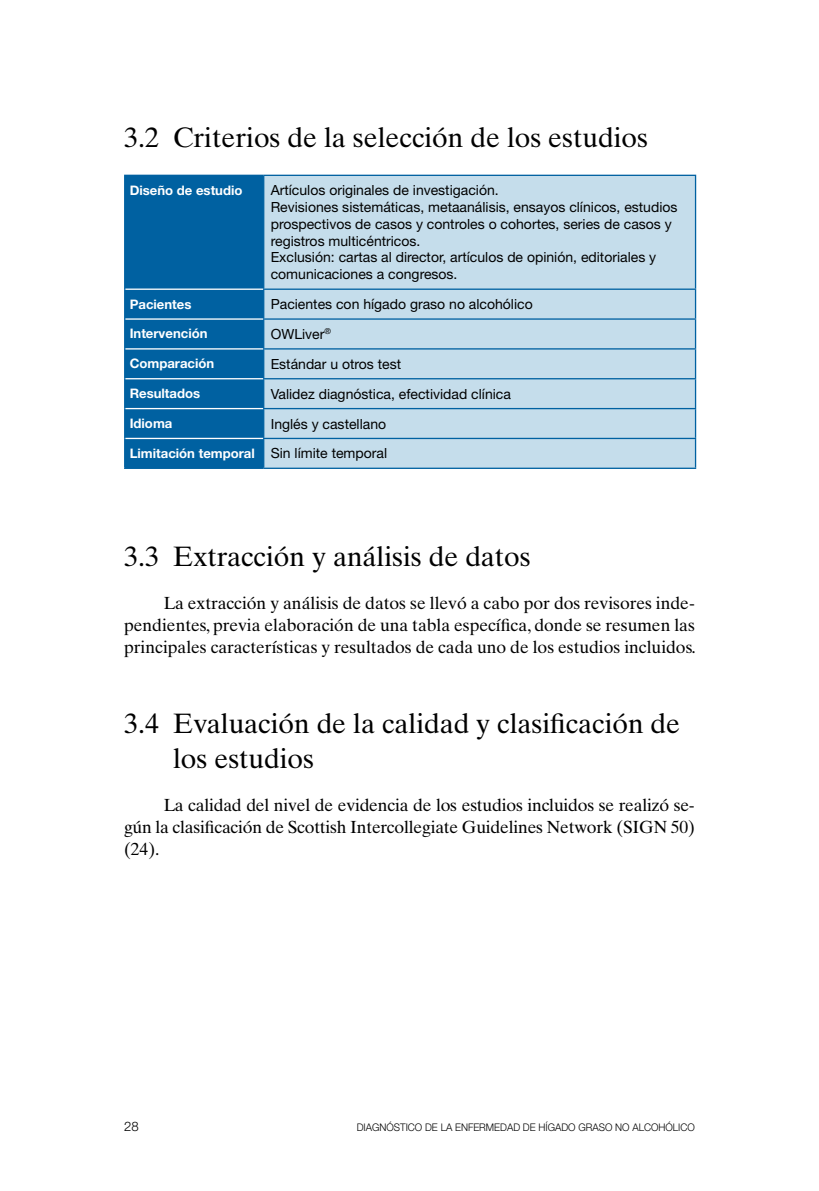
<style>
.page{position:relative;width:819px;height:1191px;background:#fff}
.page>*{position:absolute;margin:0;border:0;box-sizing:border-box;transform-origin:0 0}
.t1{font:28px/35px "Times Ten LT Std";color:#000}
.t2{font:17.5px/21.9px "Times Ten LT Std";letter-spacing:-.005em;color:#000;text-align:justify}
.t3{font:14px/16.8px "Helvetica Neue LT Std";color:#000}
.t4{font:700 13.12px "Helvetica Neue LT Std";color:#fff}
.t5{font:300 13.12px "Helvetica Neue LT Std";color:#000}
.t6{font:300 10.5px "Helvetica Neue LT Std";color:#000;scale:.95 1}
.s1{font-weight:400;font-size:14px;color:#000}
</style>
<div class="page">
<div style="left:125px;top:176px;width:138px;height:291px;background:#0061a1"></div>
<div style="left:264px;top:176px;width:430px;height:291px;background:#c5ddeb"></div>
<hr style="left:124px;top:176px;width:1px;height:113px;background:#0061a1">
<hr style="left:124px;top:289px;width:1px;height:30px;background:#0061a1">
<hr style="left:124px;top:319px;width:1px;height:30px;background:#0061a1">
<hr style="left:124px;top:349px;width:1px;height:30px;background:#0061a1">
<svg style="left:124px;top:379px;width:1px;height:29px"></svg>
<hr style="left:124px;top:408px;width:1px;height:30px;background:#0061a1">
<svg style="left:124px;top:438px;width:1px;height:29px"></svg>
<hr style="left:124px;top:175px;width:140px;height:1px;background:#0061a1">
<hr style="left:124px;top:467px;width:140px;height:2px;background:#0061a1">
<hr style="left:263px;top:176px;width:1px;height:112px;background:#0061a1">
<svg style="left:263px;top:290px;width:1px;height:177px"></svg>
<hr style="left:264px;top:175px;width:432px;height:1px;background:#0061a1">
<hr style="left:694px;top:176px;width:2px;height:112px;background:#0061a1">
<hr style="left:694px;top:290px;width:2px;height:28px;background:#0061a1">
<hr style="left:694px;top:320px;width:2px;height:28px;background:#0061a1">
<hr style="left:694px;top:349px;width:2px;height:29px;background:#0061a1">
<hr style="left:694px;top:379px;width:2px;height:29px;background:#0061a1">
<hr style="left:694px;top:409px;width:2px;height:29px;background:#0061a1">
<hr style="left:694px;top:439px;width:2px;height:28px;background:#0061a1">
<hr style="left:263px;top:288px;width:433px;height:2px;background:#0061a1">
<hr style="left:263px;top:318px;width:433px;height:2px;background:#0061a1">
<hr style="left:263px;top:348px;width:433px;height:1px;background:#0061a1">
<hr style="left:263px;top:378px;width:433px;height:1px;background:#0061a1">
<hr style="left:263px;top:408px;width:433px;height:1px;background:#0061a1">
<hr style="left:263px;top:438px;width:433px;height:1px;background:#0061a1">
<hr style="left:264px;top:467px;width:432px;height:2px;background:#0061a1">
<hr style="left:125px;top:288px;width:138px;height:2px;background:#fff">
<hr style="left:125px;top:318px;width:138px;height:2px;background:#fff">
<hr style="left:125px;top:348px;width:138px;height:1px;background:#fff">
<hr style="left:125px;top:378px;width:138px;height:1px;background:#fff">
<hr style="left:125px;top:408px;width:138px;height:1px;background:#fff">
<hr style="left:125px;top:438px;width:138px;height:1px;background:#fff">
<h1 class="t1" style="left:124px;top:119px;width:525px">3.2 Criterios de la selección de los estudios</h1>
<p class="t4" style="left:130px;top:182px;width:114px">Diseño de estudio</p>
<p class="t3" style="left:271px;top:182px;width:408px">Artículos originales de investigación.<br>Revisiones sistemáticas, metaanálisis, ensayos clínicos, estudios prospectivos de casos y controles o cohortes, series de casos y registros multicéntricos.<br>Exclusión: cartas al director, artículos de opinión, editoriales y comunicaciones a congresos.</p>
<p class="t4" style="left:130px;top:296px;width:63px">Pacientes</p>
<p class="t3" style="left:271px;top:295px;width:263px">Pacientes con hígado graso no alcohólico</p>
<p class="t4" style="left:130px;top:325px;width:79px">Intervención</p>
<p class="t3" style="left:271px;top:325px;width:62px">OWLiver<sup>®</sup></p>
<p class="t4" style="left:130px;top:355px;width:86px">Comparación</p>
<p class="t3" style="left:271px;top:355px;width:132px">Estándar u otros test</p>
<p class="t4" style="left:130px;top:385px;width:72px">Resultados</p>
<p class="t3" style="left:271px;top:385px;width:242px">Validez diagnóstica, efectividad clínica</p>
<p class="t4" style="left:130px;top:415px;width:44px">Idioma</p>
<p class="t3" style="left:271px;top:415px;width:117px">Inglés y castellano</p>
<p class="t4" style="left:130px;top:445px;width:259px">Limitación temporal <span class="s1">Sin límite temporal</span></p>
<h1 class="t1" style="left:124px;top:539px;width:408px">3.3 Extracción y análisis de datos</h1>
<p class="t2" style="left:124px;top:592px;width:573px;text-indent:40px">La extracción y análisis de datos se llevó a cabo por dos revisores inde&shy;pendientes, previa elaboración de una tabla específica, donde se resumen las principales características y resultados de cada uno de los estudios incluidos.</p>
<h1 class="t1" style="left:173px;top:705px;width:508px;text-indent:-49px">3.4 Evaluación de la calidad y clasificación de los estudios</h1>
<p class="t2" style="left:124px;top:794px;width:572px;text-indent:40px">La calidad del nivel de evidencia de los estudios incluidos se realizó se&shy;gún la clasificación de Scottish Intercollegiate Guidelines Network (SIGN 50) (24).</p>
<p class="t5" style="left:124px;top:1117px;width:16px">28</p>
<p class="t6" style="left:357px;top:1120px;width:357px">DIAGNÓSTICO DE LA ENFERMEDAD DE HÍGADO GRASO NO ALCOHÓLICO</p>
</div>
